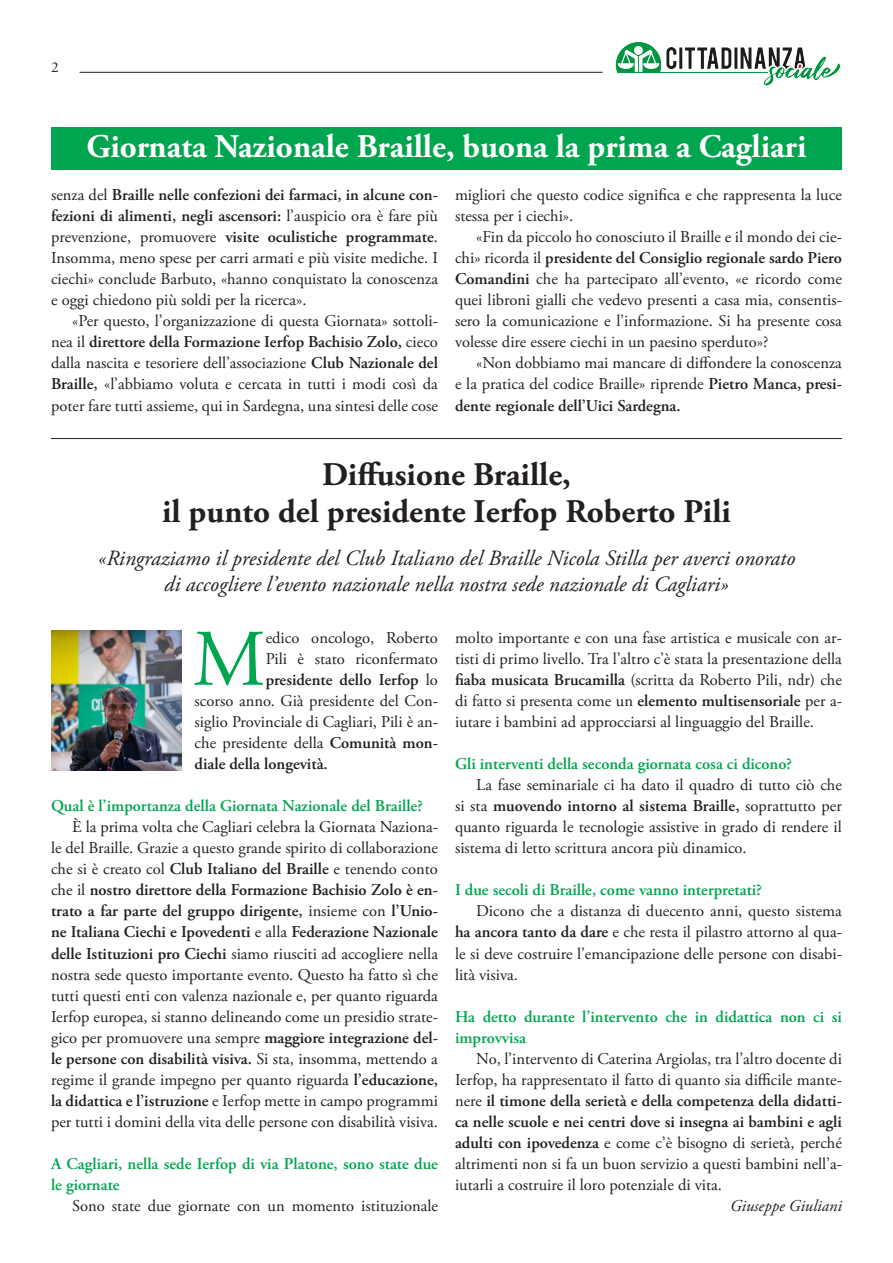
<style>
.page{position:relative;width:893px;height:1263px;background:#fff}
.page>*{position:absolute;margin:0;border:0;box-sizing:border-box;transform-origin:0 0}
.t1{font:80.1px "Adobe Garamond Pro";color:#00a54f}
.t2{font:700 33px "Adobe Garamond Pro";color:#231f20}
.t3{font:700 33px "Adobe Garamond Pro";color:#fff}
.t4{font:italic 21.75px "Adobe Garamond Pro";color:#231f20}
.t5{font:16.5px/21px "Adobe Garamond Pro";color:#231f20;text-align:justify}
.t6{font:600 16.5px/21.1px "Adobe Garamond Pro";color:#00a54f}
.t7{font:600 16.5px "Adobe Garamond Pro";color:#231f20}
.t8{font:italic 16.5px "Adobe Garamond Pro";color:#231f20}
.t9{font:15px "Adobe Garamond Pro";color:#231f20}
.s1{font-weight:600}
.s2{font-weight:400}
</style>
<div class="page">
<img style="left:615px;top:41px;width:226px;height:45px">
<hr style="left:80px;top:72px;width:523px;height:1px;background:#231f20">
<hr style="left:51px;top:438px;width:791px;height:1px;background:#231f20">
<img style="left:51px;top:630px;width:131px;height:140px">
<div style="left:52px;top:128px;width:790px;height:42px;background:#00a54f"></div>
<p class="t9" style="left:51px;top:59px;width:9px">2</p>
<p class="t3" style="left:87px;top:127px;width:721px">Giornata Nazionale Braille, buona la prima a Cagliari</p>
<p class="t5" style="left:51px;top:185px;width:388px">senza del <span class="s1">Braille nelle confezioni dei farmaci, in alcune con&shy;fezioni di alimenti, negli ascensori:</span> l’auspicio ora è fare più prevenzione, promuovere <span class="s1">visite oculistiche programmate</span>.<br>Insomma, meno spese per carri armati e più visite mediche. I ciechi» conclude Barbuto, «hanno conquistato la conoscenza e oggi chiedono più soldi per la ricerca».</p>
<p class="t5" style="left:51px;top:311px;width:388px;text-indent:21px">«Per questo, l’organizzazione di questa Giornata» sottoli&shy;nea il <span class="s1">direttore della Formazione Ierfop Bachisio Zolo,</span> cieco dalla nascita e tesoriere dell’associazione <span class="s1">Club Nazionale del Braille,</span> «l’abbiamo voluta e cercata in tutti i modi così da poter fare tutti assieme, qui in Sardegna, una sintesi delle cose</p>
<p class="t5" style="left:455px;top:185px;width:388px">migliori che questo codice significa e che rappresenta la luce stessa per i ciechi».</p>
<p class="t5" style="left:455px;top:227px;width:388px;text-indent:21px">«Fin da piccolo ho conosciuto il Braille e il mondo dei cie&shy;chi» ricorda il <span class="s1">presidente del Consiglio regionale sardo Piero Comandini</span> che ha partecipato all’evento, «e ricordo come quei libroni gialli che vedevo presenti a casa mia, consentis&shy;sero la comunicazione e l’informazione. Si ha presente cosa volesse dire essere ciechi in un paesino sperduto»?</p>
<p class="t5" style="left:455px;top:353px;width:388px;text-indent:21px">«Non dobbiamo mai mancare di diffondere la conoscenza e la pratica del codice Braille» riprende <span class="s1">Pietro Manca, presi&shy;dente regionale dell’Uici Sardegna.</span></p>
<p class="t2" style="left:322px;top:455px;width:250px">Diffusione Braille,</p>
<p class="t2" style="left:162px;top:492px;width:570px">il punto del presidente Ierfop Roberto Pili</p>
<p class="t4" style="left:98px;top:545px;width:699px">«Ringraziamo il presidente del Club Italiano del Braille Nicola Stilla per averci onorato</p>
<p class="t4" style="left:164px;top:571px;width:566px">di accogliere l’evento nazionale nella nostra sede nazionale di Cagliari»</p>
<p class="t1" style="left:193px;top:611px;width:74px">M</p>
<p class="t5" style="left:266px;top:627px;width:174px">edico oncologo, Roberto</p>
<p class="t5" style="left:455px;top:627px;width:388px">molto importante e con una fase artistica e musicale con ar&shy;tisti di primo livello. Tra l’altro c’è stata la presentazione della <span class="s1">fiaba musicata Brucamilla</span> (scritta da Roberto Pili, ndr) che di fatto si presenta come un <span class="s1">elemento multisensoriale</span> per a&shy;iutare i bambini ad approcciarsi al linguaggio del Braille.</p>
<p class="t6" style="left:455px;top:753px;width:338px">Gli interventi della seconda giornata cosa ci dicono?</p>
<p class="t5" style="left:455px;top:775px;width:388px;text-indent:21px">La fase seminariale ci ha dato il quadro di tutto ciò che si sta <span class="s1">muovendo intorno al sistema Braille,</span> soprattutto per quanto riguarda le tecnologie assistive in grado di rendere il sistema di letto scrittura ancora più dinamico.</p>
<p class="t6" style="left:455px;top:880px;width:308px">I due secoli di Braille, come vanno interpretati?</p>
<p class="t5" style="left:455px;top:901px;width:388px;text-indent:21px">Dicono che a distanza di duecento anni, questo sistema <span class="s1">ha ancora tanto da dare</span> e che resta il pilastro attorno al qua&shy;le si deve costruire l’emancipazione delle persone con disabi&shy;lità visiva.</p>
<p class="t6" style="left:455px;top:1006px;width:388px">Ha detto durante l’intervento che in didattica non ci si improvvisa</p>
<p class="t5" style="left:455px;top:1049px;width:388px;text-indent:21px">No, l’intervento di Caterina Argiolas, tra l’altro docente di Ierfop, ha rappresentato il fatto di quanto sia difficile mante&shy;nere <span class="s1">il timone della serietà e della competenza della didatti&shy;ca nelle scuole e nei centri dove si insegna ai bambini e agli adulti con ipovedenza</span> e come c’è bisogno di serietà, perché altrimenti non si fa un buon servizio a questi bambini nell’a&shy;iutarli a costruire il loro potenziale di vita.</p>
<p class="t8" style="left:730px;top:1196px;width:113px">Giuseppe Giuliani</p>
<p class="t5" style="left:266px;top:648px;width:174px">Pili è stato riconfermato</p>
<p class="t7" style="left:266px;top:670px;width:174px">presidente dello Ierfop <span class="s2">lo</span></p>
<p class="t5" style="left:195px;top:690px;width:245px">scorso anno. Già presidente del Con-</p>
<p class="t5" style="left:195px;top:712px;width:245px">siglio Provinciale di Cagliari, Pili è an-</p>
<p class="t5" style="left:195px;top:733px;width:245px">che presidente della <span class="s1">Comunità mon-</span></p>
<p class="t7" style="left:195px;top:754px;width:135px">diale della longevità.</p>
<p class="t6" style="left:51px;top:795px;width:373px">Qual è l’importanza della Giornata Nazionale del Braille?</p>
<p class="t5" style="left:51px;top:817px;width:388px;text-indent:21px">È la prima volta che Cagliari celebra la Giornata Naziona&shy;le del Braille. Grazie a questo grande spirito di collaborazione che si è creato col <span class="s1">Club Italiano del Braille</span> e tenendo conto che il <span class="s1">nostro direttore della Formazione Bachisio Zolo è en&shy;trato a far parte del gruppo dirigente,</span> insieme con <span class="s1">l’Unio&shy;ne Italiana Ciechi e Ipovedenti</span> e alla <span class="s1">Federazione Nazionale delle Istituzioni pro Ciechi</span> siamo riusciti ad accogliere nella nostra sede questo importante evento. Questo ha fatto sì che tutti questi enti con valenza nazionale e, per quanto riguarda Ierfop europea, si stanno delineando come un presidio strate&shy;gico per promuovere una sempre <span class="s1">maggiore integrazione del&shy;le persone con disabilità visiva.</span> Si sta, insomma, mettendo a regime il grande impegno per quanto riguarda <span class="s1">l’educazione, la didattica e l’istruzione</span> e Ierfop mette in campo programmi per tutti i domini della vita delle persone con disabilità visiva.</p>
<p class="t6" style="left:51px;top:1153px;width:388px">A Cagliari, nella sede Ierfop di via Platone, sono state due le giornate</p>
<p class="t5" style="left:72px;top:1196px;width:367px">Sono state due giornate con un momento istituzionale</p>
</div>
